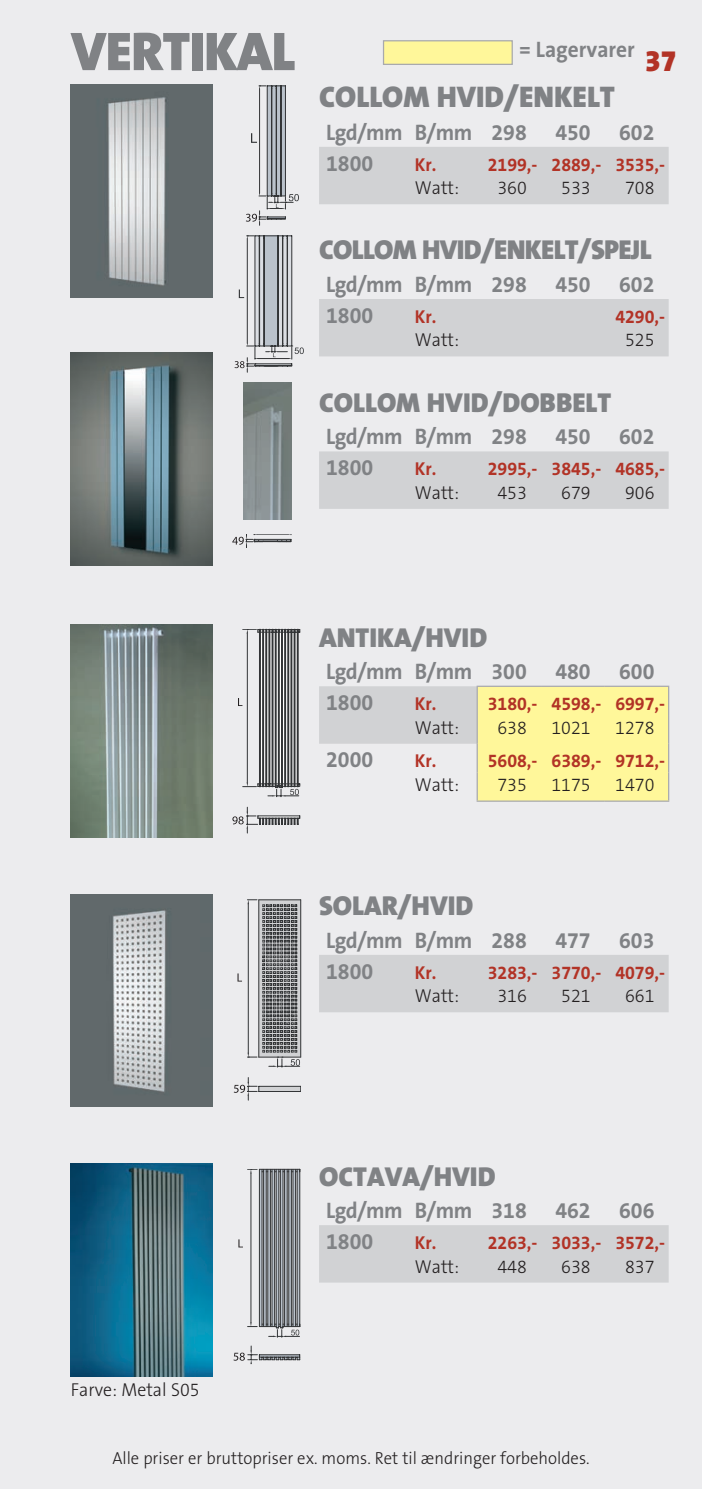
<style>
.page{position:relative;width:702px;height:1489px;background:#fff}
.page>*{position:absolute;margin:0;border:0;box-sizing:border-box;transform-origin:0 0}
.t1{font:900 55px "The Sans B9";letter-spacing:-.015em;color:#808285}
.t2{font:900 30px "The Sans B9";color:#808285}
.t3{font:900 30px "The Sans B9";color:#b23326;scale:.95 1}
.t4{font:900 27.5px "The Sans B9";color:#808285}
.t5{font:900 27.5px "The Sans B9";letter-spacing:-.025em;color:#808285}
.t6{font:700 22.5px "The Sans B7";color:#808285;scale:.95 1}
.t7{font:700 18.75px "The Sans B7";color:#b23326;scale:.95 1}
.t8{font:300 18.75px "The Sans B3";color:#231f20;scale:.95 1}
.t9{font:300 17.5px "The Sans B3";color:#231f20;scale:.95 1}
</style>
<div class="page">
<div style="left:0;top:0;width:702px;height:1488px;background:#ececee"></div>
<img style="left:71px;top:624px;width:142px;height:213px">
<img style="left:71px;top:84px;width:142px;height:213px">
<img style="left:71px;top:352px;width:142px;height:213px">
<img style="left:71px;top:894px;width:141px;height:212px">
<img style="left:71px;top:1163px;width:142px;height:213px">
<svg style="left:232px;top:629px;width:68px;height:204px"></svg>
<svg style="left:234px;top:899px;width:67px;height:201px"></svg>
<hr style="left:259px;top:1168px;width:41px;height:1px;background:#323436">
<svg style="left:238px;top:1169px;width:62px;height:168px"></svg>
<svg style="left:233px;top:1345px;width:67px;height:18px"></svg>
<div style="left:383px;top:40px;width:130px;height:25px;background:#fff79a;border:1px solid #a8a9ad"></div>
<svg style="left:246px;top:86px;width:53px;height:139px"></svg>
<svg style="left:234px;top:236px;width:70px;height:136px"></svg>
<svg style="left:232px;top:534px;width:60px;height:14px"></svg>
<img style="left:243px;top:383px;width:48px;height:136px">
<div style="left:319px;top:147px;width:349px;height:57px;background:#d1d2d4"></div>
<div style="left:319px;top:299px;width:349px;height:57px;background:#d1d2d4"></div>
<div style="left:319px;top:451px;width:349px;height:58px;background:#d1d2d4"></div>
<div style="left:319px;top:955px;width:349px;height:57px;background:#d1d2d4"></div>
<div style="left:319px;top:1225px;width:349px;height:57px;background:#d1d2d4"></div>
<hr style="left:476px;top:685px;width:65px;height:2px;background:#a8a9ad">
<hr style="left:541px;top:685px;width:63px;height:2px;background:#a8a9ad">
<hr style="left:604px;top:685px;width:65px;height:2px;background:#a8a9ad">
<svg style="left:319px;top:686px;width:350px;height:114px"></svg>
<hr style="left:476px;top:800px;width:65px;height:1px;background:#a8a9ad">
<hr style="left:541px;top:800px;width:63px;height:1px;background:#a8a9ad">
<hr style="left:604px;top:800px;width:65px;height:1px;background:#a8a9ad">
<h1 class="t1" style="left:71px;top:22px;width:226px">VERTIKAL</h1>
<p class="t6" style="left:519px;top:38px;width:123px">= Lagervarer</p>
<h2 class="t2" style="left:319px;top:81px;width:297px">COLLOM HVID/ENKELT</h2>
<h2 class="t3" style="left:645px;top:45px;width:34px">37</h2>
<p class="t6" style="left:326px;top:120px;width:213px">Lgd/mm B/mm 298</p>
<p class="t6" style="left:555px;top:120px;width:39px">450</p>
<p class="t6" style="left:619px;top:120px;width:39px">602</p>
<p class="t6" style="left:326px;top:151px;width:51px">1800</p>
<p class="t7" style="left:415px;top:154px;width:24px">Kr.</p>
<p class="t7" style="left:487px;top:154px;width:188px">2199,- 2889,- 3535,-</p>
<p class="t8" style="left:415px;top:178px;width:48px">Watt:</p>
<p class="t8" style="left:497px;top:178px;width:32px">360</p>
<p class="t8" style="left:561px;top:178px;width:32px">533</p>
<p class="t8" style="left:625px;top:178px;width:32px">708</p>
<p class="t5" style="left:319px;top:235px;width:334px">COLLOM HVID/ENKELT/SPEJL</p>
<p class="t6" style="left:326px;top:272px;width:213px">Lgd/mm B/mm 298</p>
<p class="t6" style="left:555px;top:272px;width:39px">450</p>
<p class="t6" style="left:619px;top:272px;width:39px">602</p>
<p class="t6" style="left:326px;top:303px;width:51px">1800</p>
<p class="t7" style="left:415px;top:306px;width:24px">Kr.</p>
<p class="t7" style="left:615px;top:306px;width:54px">4290,-</p>
<p class="t8" style="left:415px;top:330px;width:48px">Watt:</p>
<p class="t8" style="left:625px;top:330px;width:32px">525</p>
<p class="t4" style="left:319px;top:388px;width:293px">COLLOM HVID/DOBBELT</p>
<p class="t6" style="left:326px;top:424px;width:213px">Lgd/mm B/mm 298</p>
<p class="t6" style="left:555px;top:424px;width:39px">450</p>
<p class="t6" style="left:619px;top:424px;width:39px">602</p>
<p class="t6" style="left:326px;top:455px;width:51px">1800</p>
<p class="t7" style="left:415px;top:459px;width:24px">Kr.</p>
<p class="t7" style="left:487px;top:459px;width:188px">2995,- 3845,- 4685,-</p>
<p class="t8" style="left:415px;top:483px;width:48px">Watt:</p>
<p class="t8" style="left:497px;top:483px;width:32px">453</p>
<p class="t8" style="left:561px;top:483px;width:32px">679</p>
<p class="t8" style="left:625px;top:483px;width:32px">906</p>
<p class="t4" style="left:319px;top:622px;width:141px">ANTIKA/HVID</p>
<p class="t6" style="left:326px;top:659px;width:213px">Lgd/mm B/mm 300</p>
<p class="t6" style="left:555px;top:659px;width:39px">480</p>
<p class="t6" style="left:619px;top:659px;width:39px">600</p>
<p class="t6" style="left:326px;top:690px;width:51px">1800</p>
<p class="t7" style="left:415px;top:693px;width:24px">Kr.</p>
<p class="t7" style="left:487px;top:693px;width:188px">3180,- 4598,- 6997,-</p>
<p class="t8" style="left:415px;top:717px;width:48px">Watt:</p>
<p class="t8" style="left:497px;top:717px;width:32px">638</p>
<p class="t8" style="left:551px;top:717px;width:43px">1021</p>
<p class="t8" style="left:615px;top:717px;width:43px">1278</p>
<p class="t6" style="left:326px;top:748px;width:51px">2000</p>
<p class="t7" style="left:415px;top:751px;width:24px">Kr.</p>
<p class="t7" style="left:487px;top:751px;width:188px">5608,- 6389,- 9712,-</p>
<p class="t8" style="left:415px;top:775px;width:48px">Watt:</p>
<p class="t8" style="left:497px;top:775px;width:32px">735</p>
<p class="t8" style="left:551px;top:775px;width:43px">1175</p>
<p class="t8" style="left:615px;top:775px;width:43px">1470</p>
<p class="t4" style="left:319px;top:891px;width:127px">SOLAR/HVID</p>
<p class="t6" style="left:326px;top:928px;width:213px">Lgd/mm B/mm 288</p>
<p class="t6" style="left:555px;top:928px;width:39px">477</p>
<p class="t6" style="left:619px;top:928px;width:39px">603</p>
<p class="t6" style="left:326px;top:959px;width:51px">1800</p>
<p class="t7" style="left:415px;top:962px;width:24px">Kr.</p>
<p class="t7" style="left:487px;top:962px;width:188px">3283,- 3770,- 4079,-</p>
<p class="t8" style="left:415px;top:986px;width:48px">Watt:</p>
<p class="t8" style="left:497px;top:986px;width:32px">316</p>
<p class="t8" style="left:561px;top:986px;width:32px">521</p>
<p class="t8" style="left:625px;top:986px;width:32px">661</p>
<p class="t8" style="left:71px;top:1379px;width:137px">Farve: Metal S05</p>
<p class="t4" style="left:319px;top:1161px;width:149px">OCTAVA/HVID</p>
<p class="t6" style="left:326px;top:1198px;width:213px">Lgd/mm B/mm 318</p>
<p class="t6" style="left:555px;top:1198px;width:39px">462</p>
<p class="t6" style="left:619px;top:1198px;width:39px">606</p>
<p class="t6" style="left:326px;top:1229px;width:51px">1800</p>
<p class="t7" style="left:415px;top:1232px;width:24px">Kr.</p>
<p class="t7" style="left:487px;top:1232px;width:188px">2263,- 3033,- 3572,-</p>
<p class="t8" style="left:415px;top:1256px;width:48px">Watt:</p>
<p class="t8" style="left:497px;top:1256px;width:32px">448</p>
<p class="t8" style="left:561px;top:1256px;width:32px">638</p>
<p class="t8" style="left:625px;top:1256px;width:32px">837</p>
<p class="t9" style="left:112px;top:1448px;width:504px">Alle priser er bruttopriser ex. moms. Ret til ændringer forbeholdes.</p>
</div>
